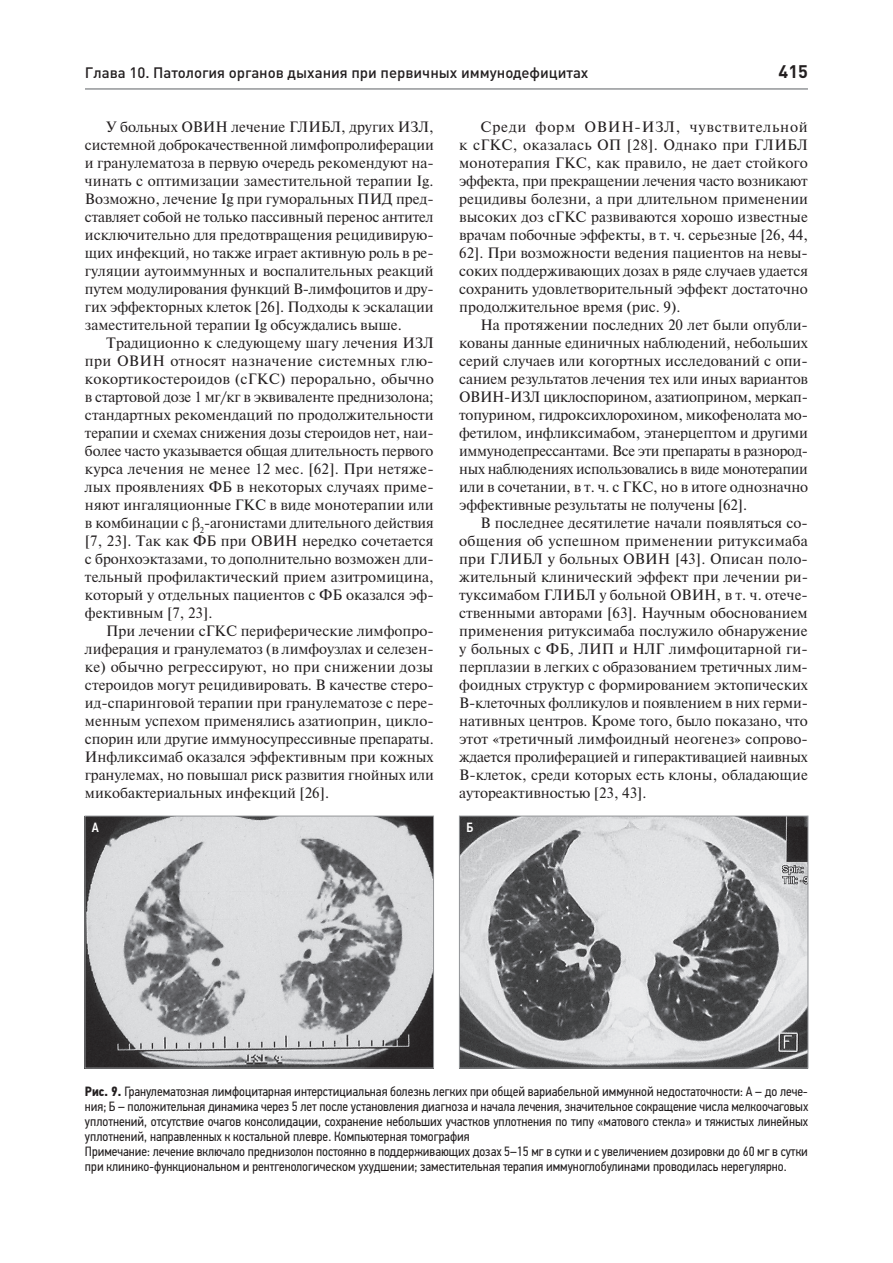
<style>
.page{position:relative;width:893px;height:1263px;background:#fff}
.page>*{position:absolute;margin:0;border:0;box-sizing:border-box;transform-origin:0 0}
.t1{font:700 18px "DIN Pro";color:#231f20}
.t2{font:15px/18px "Newton";color:#231f20;text-align:justify}
.t3{font:500 15px "DIN Pro";color:#231f20}
.t4{font:13.5px/15px "PF Din Text Cond Pro";color:#231f20}
.t5{font:500 13.5px "PF Din Text Cond Pro";color:#fff}
.s1{font-weight:700}
</style>
<div class="page">
<hr style="left:86px;top:88px;width:721px;height:2px;background:#939598">
<img style="left:87px;top:818px;width:345px;height:248px">
<div style="left:85px;top:816px;width:349px;height:252px;border:1px solid #939598"></div>
<img style="left:461px;top:818px;width:345px;height:248px">
<div style="left:459px;top:816px;width:349px;height:252px;border:1px solid #939598"></div>
<p class="t3" style="left:85px;top:64px;width:505px">Глава 10. Патология органов дыхания при первичных иммунодефицитах</p>
<p class="t1" style="left:778px;top:62px;width:31px">415</p>
<p class="t2" style="left:459px;top:119px;width:350px;text-indent:21px">Среди форм ОВИН-ИЗЛ, чувствительной к сГКС, оказалась ОП [28]. Однако при ГЛИБЛ монотерапия ГКС, как правило, не дает стойкого эффекта, при прекращении лечения часто возникают рецидивы болезни, а при длительном применении высоких доз сГКС развиваются хорошо известные врачам побочные эффекты, в т. ч. серьезные [26, 44, 62]. При возможности ведения пациентов на невы&shy;соких поддерживающих дозах в ряде случаев удается сохранить удовлетворительный эффект достаточно продолжительное время (рис. 9).</p>
<p class="t2" style="left:459px;top:317px;width:350px;text-indent:21px">На протяжении последних 20 лет были опубли&shy;кованы данные единичных наблюдений, небольших серий случаев или когортных исследований с опи&shy;санием результатов лечения тех или иных вариантов ОВИН-ИЗЛ циклоспорином, азатиоприном, меркап&shy;топурином, гидроксихлорохином, микофенолата мо&shy;фетилом, инфликсимабом, этанерцептом и другими иммунодепрессантами. Все эти препараты в разнород&shy;ных наблюдениях использовались в виде монотерапии или в сочетании, в т. ч. с ГКС, но в итоге однозначно эффективные результаты не получены [62].</p>
<p class="t2" style="left:459px;top:515px;width:350px;text-indent:21px">В последнее десятилетие начали появляться со&shy;общения об успешном применении ритуксимаба при ГЛИБЛ у больных ОВИН [43]. Описан поло&shy;жительный клинический эффект при лечении ри&shy;туксимабом ГЛИБЛ у больной ОВИН, в т. ч. отече&shy;ственными авторами [63]. Научным обоснованием применения ритуксимаба послужило обнаружение у больных с ФБ, ЛИП и НЛГ лимфоцитарной ги&shy;перплазии в легких с образованием третичных лим&shy;фоидных структур с формированием эктопических В-клеточных фолликулов и появлением в них герми&shy;нативных центров. Кроме того, было показано, что этот «третичный лимфоидный неогенез» сопрово&shy;ждается пролиферацией и гиперактивацией наивных В-клеток, среди которых есть клоны, обладающие аутореактивностью [23, 43].</p>
<p class="t2" style="left:85px;top:119px;width:350px;text-indent:21px">У больных ОВИН лечение ГЛИБЛ, других ИЗЛ, системной доброкачественной лимфопролиферации и гранулематоза в первую очередь рекомендуют на&shy;чинать с оптимизации заместительной терапии Ig.<br>Возможно, лечение Ig при гуморальных ПИД пред&shy;ставляет собой не только пассивный перенос антител исключительно для предотвращения рецидивирую&shy;щих инфекций, но также играет активную роль в ре&shy;гуляции аутоиммунных и воспалительных реакций путем модулирования функций В-лимфоцитов и дру&shy;гих эффекторных клеток [26]. Подходы к эскалации заместительной терапии Ig обсуждались выше.</p>
<p class="t2" style="left:85px;top:335px;width:350px;text-indent:21px">Традиционно к следующему шагу лечения ИЗЛ при ОВИН относят назначение системных глю&shy;кокортикостероидов (сГКС) перорально, обычно в стартовой дозе 1 мг/кг в эквиваленте преднизолона; стандартных рекомендаций по продолжительности терапии и схемах снижения дозы стероидов нет, наи&shy;более часто указывается общая длительность первого курса лечения не менее 12 мес. [62]. При нетяже&shy;лых проявлениях ФБ в некоторых случаях приме&shy;няют ингаляционные ГКС в виде монотерапии или в комбинации с β<sub>2</sub>-агонистами длительного действия [7, 23]. Так как ФБ при ОВИН нередко сочетается с бронхоэктазами, то дополнительно возможен дли&shy;тельный профилактический прием азитромицина, который у отдельных пациентов с ФБ оказался эф&shy;фективным [7, 23].</p>
<p class="t2" style="left:85px;top:623px;width:350px;text-indent:21px">При лечении сГКС периферические лимфопро&shy;лиферация и гранулематоз (в лимфоузлах и селезен&shy;ке) обычно регрессируют, но при снижении дозы стероидов могут рецидивировать. В качестве стеро&shy;ид-спаринговой терапии при гранулематозе с пере&shy;менным успехом применялись азатиоприн, цикло&shy;спорин или другие иммуносупрессивные препараты.<br>Инфликсимаб оказался эффективным при кожных гранулемах, но повышал риск развития гнойных или микобактериальных инфекций [26].</p>
<p class="t5" style="left:92px;top:819px;width:9px">А</p>
<p class="t5" style="left:466px;top:819px;width:8px">Б</p>
<p class="t4" style="left:85px;top:1084px;width:725px"><span class="s1">Рис. 9.</span> Гранулематозная лимфоцитарная интерстициальная болезнь легких при общей вариабельной иммунной недостаточности: А – до лече&shy;ния; Б – положительная динамика через 5 лет после установления диагноза и начала лечения, значительное сокращение числа мелкоочаговых уплотнений, отсутствие очагов консолидации, сохранение небольших участков уплотнения по типу «матового стекла» и тяжистых линейных уплотнений, направленных к костальной плевре. Компьютерная томография<br>Примечание: лечение включало преднизолон постоянно в поддерживающих дозах 5–15 мг в сутки и с увеличением дозировки до 60 мг в сутки при клинико-функциональном и рентгенологическом ухудшении; заместительная терапия иммуноглобулинами проводилась нерегулярно.</p>
</div>
